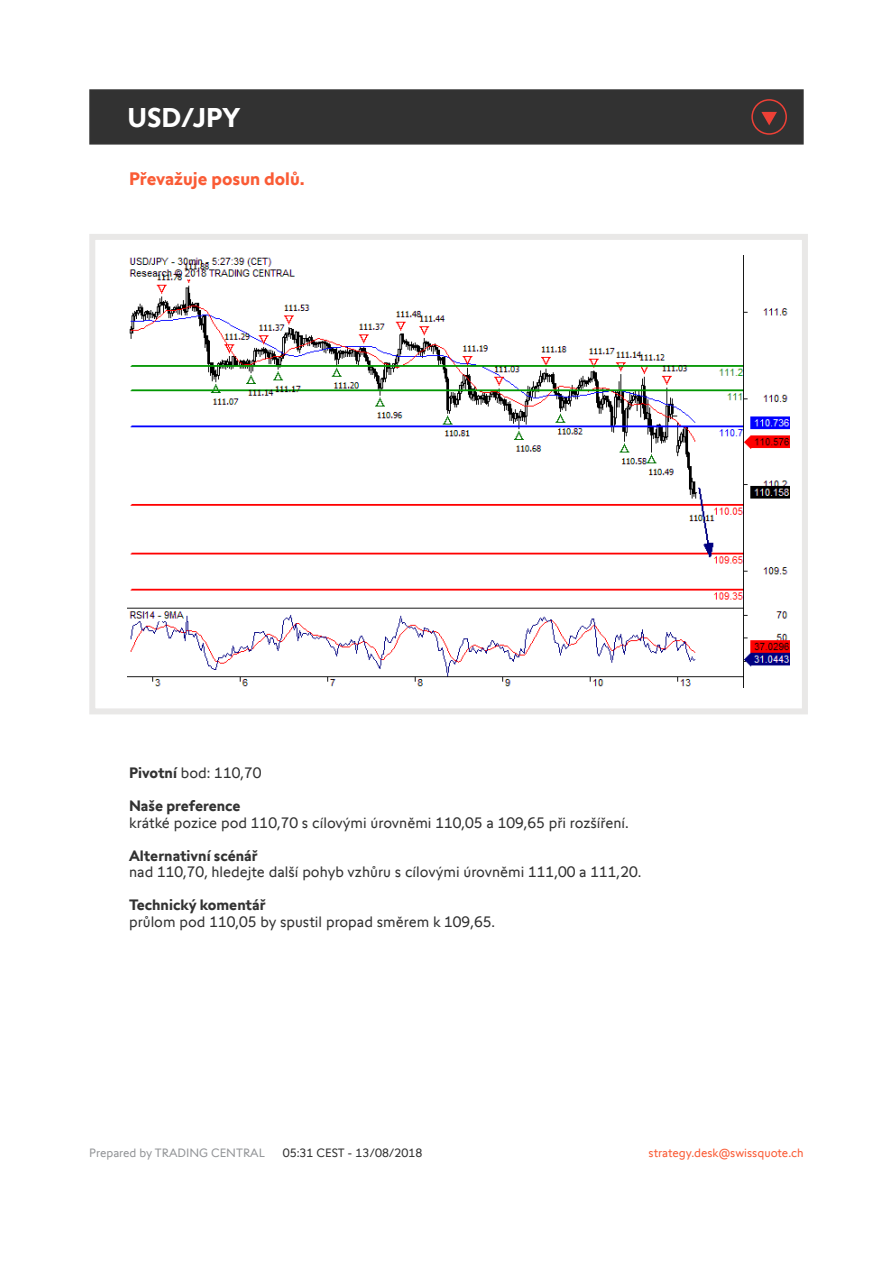
<style>
.page{position:relative;width:893px;height:1263px;background:#fff}
.page>*{position:absolute;margin:0;border:0;box-sizing:border-box;transform-origin:0 0}
.t1{font:700 27px "Swissquote CT";color:#fff}
.t2{font:700 18px "Swissquote CT";color:#fa5b35}
.t3{font:15px "Swissquote CT";color:#323232}
.t4{font:700 15px "Swissquote CT";color:#323232}
.t5{font:12px "Swissquote CT";color:#fa5b35}
.t6{font:12px "Swissquote CT";color:#939598}
.t7{font:12px "Swissquote CT";color:#323232}
.s1{font-weight:700}
</style>
<div class="page">
<div style="left:89px;top:234px;width:719px;height:480px;border:6px solid #e9e8e7"></div>
<div style="left:89px;top:89px;width:715px;height:56px;background:#323232;border:2px solid #323232"></div>
<img style="left:128px;top:255px;width:661px;height:432px">
<svg style="left:751px;top:99px;width:36px;height:36px"></svg>
<h1 class="t1" style="left:128px;top:101px;width:114px">USD/JPY</h1>
<p class="t2" style="left:129px;top:168px;width:177px">Převažuje posun dolů.</p>
<p class="t3" style="left:129px;top:764px;width:134px"><span class="s1">Pivotní</span> bod: 110,70</p>
<p class="t4" style="left:129px;top:797px;width:113px">Naše preference</p>
<p class="t3" style="left:129px;top:814px;width:501px">krátké pozice pod 110,70 s cílovými úrovněmi 110,05 a 109,65 při rozšíření.</p>
<p class="t4" style="left:129px;top:846px;width:130px">Alternativní scénář</p>
<p class="t3" style="left:129px;top:863px;width:514px">nad 110,70, hledejte další pohyb vzhůru s cílovými úrovněmi 111,00 a 111,20.</p>
<p class="t4" style="left:129px;top:896px;width:138px">Technický komentář</p>
<p class="t3" style="left:129px;top:913px;width:367px">průlom pod 110,05 by spustil propad směrem k 109,65.</p>
<p class="t6" style="left:89px;top:1145px;width:177px">Prepared by TRADING CENTRAL</p>
<p class="t7" style="left:283px;top:1145px;width:141px">05:31 CEST - 13/08/2018</p>
<p class="t5" style="left:649px;top:1145px;width:157px">strategy.desk@swissquote.ch</p>
</div>
